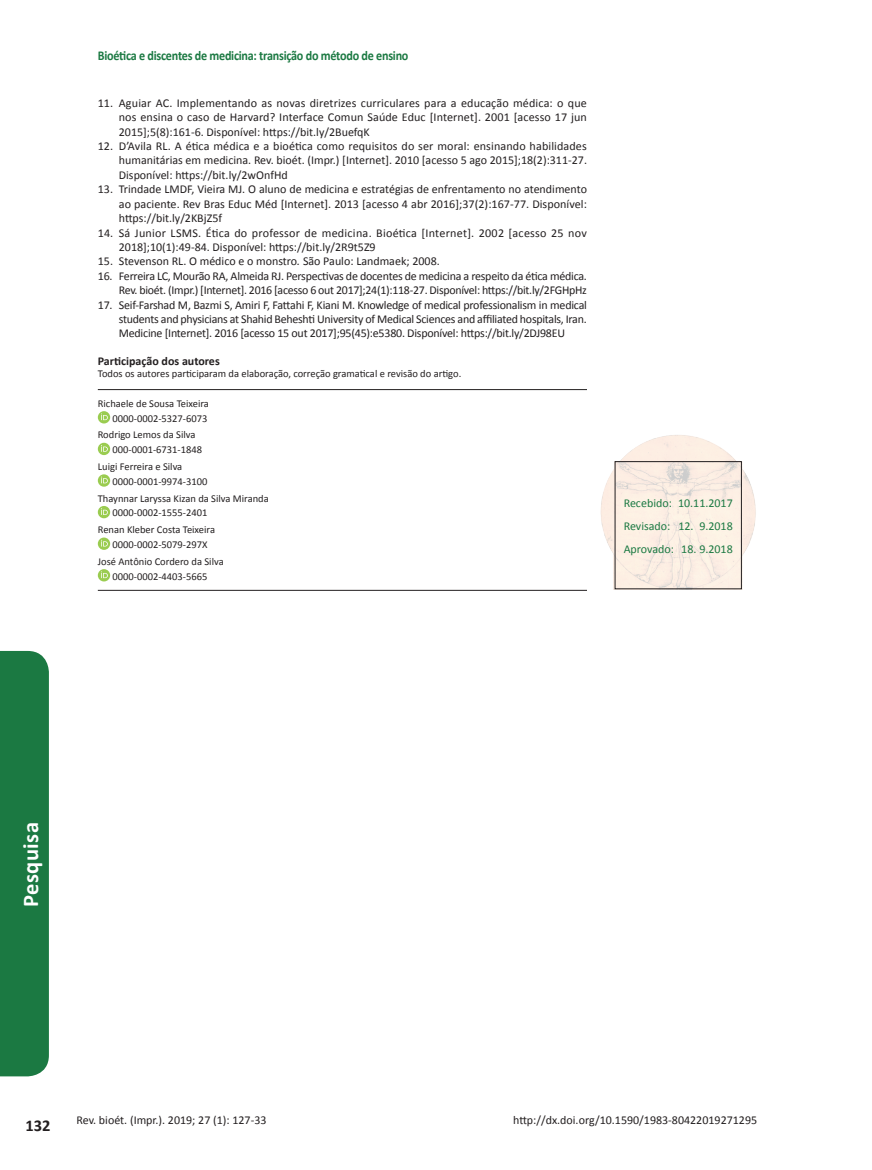
<style>
.page{position:relative;width:872px;height:1170px;background:#fff}
.page>*{position:absolute;margin:0;border:0;box-sizing:border-box;transform-origin:0 0}
.t1{font:700 22.5px "Calibri";letter-spacing:.02em;color:#fff}
.t2{font:700 16.5px "Calibri";color:#231f20}
.t3{font:700 13.5px "Calibri";letter-spacing:-.02em;color:#1b7942;scale:.9 1}
.Referencias{font:12px/14.4px "Calibri";color:#231f20;text-align:justify}
.Referencias-2{font:12px/14.4px "Calibri";letter-spacing:-.02em;color:#231f20;text-align:right}
.Referencias-3{font:12px/14.4px "Calibri";letter-spacing:.02em;color:#231f20}
.t4{font:12px "Calibri";color:#1b7942}
.Titulo_participacao{font:700 12px "Calibri";color:#231f20}
.Autor_ORCID__demais{font:10.5px "Calibri";color:#231f20}
.ORCID{font:10.5px "Calibri";color:#231f20}
.Texto_participacao_d{font:10.5px "Calibri";color:#231f20}
.Autor_ORCID__primeir{font:10.5px "Calibri";color:#231f20}
.ORCID__último{font:10.5px "Calibri";color:#231f20}
.s1{font-style:italic}
</style>
<div class="page">
<hr style="left:98px;top:389px;width:489px;height:1px;background:#231f20">
<hr style="left:98px;top:590px;width:489px;height:1px;background:#231f20">
<svg style="left:98px;top:411px;width:12px;height:12px"></svg>
<svg style="left:101px;top:413px;width:7px;height:7px"></svg>
<svg style="left:98px;top:442px;width:12px;height:13px"></svg>
<svg style="left:101px;top:445px;width:7px;height:6px"></svg>
<svg style="left:98px;top:474px;width:12px;height:12px"></svg>
<svg style="left:101px;top:476px;width:7px;height:7px"></svg>
<div style="left:98px;top:506px;width:12px;height:12px;background:#9acc50;border-radius:50%"></div>
<svg style="left:101px;top:508px;width:7px;height:7px"></svg>
<svg style="left:98px;top:537px;width:12px;height:13px"></svg>
<svg style="left:101px;top:539px;width:7px;height:7px"></svg>
<svg style="left:98px;top:569px;width:12px;height:12px"></svg>
<svg style="left:101px;top:571px;width:7px;height:7px"></svg>
<img style="left:600px;top:435px;width:156px;height:154px">
<div style="left:0;top:651px;width:49px;height:425px;background:#1b7942"></div>
<p class="t3" style="left:98px;top:46px;width:347px">Bioética e discentes de medicina: transição do método de ensino</p>
<p class="Referencias" style="left:119px;top:95px;width:469px;text-indent:-21px">11. Aguiar AC. Implementando as novas diretrizes curriculares para a educação médica: o que nos ensina o caso de Harvard? Interface Comun Saúde Educ [Internet]. 2001 [acesso 17 jun 2015];5(8):161-6. Disponível: https://bit.ly/2BuefqK</p>
<p class="Referencias" style="left:119px;top:138px;width:470px;text-indent:-21px">12. D’Avila RL. A ética médica e a bioética como requisitos do ser moral: ensinando habilidades humanitárias em medicina. Rev. bioét. (Impr.) [Internet]. 2010 [acesso 5 ago 2015];18(2):311-27.<br>Disponível: https://bit.ly/2wOnfHd</p>
<p class="Referencias" style="left:119px;top:182px;width:469px;text-indent:-21px">13. Trindade LMDF, Vieira MJ. O aluno de medicina e estratégias de enfrentamento no atendimento ao paciente. Rev Bras Educ Méd [Internet]. 2013 [acesso 4 abr 2016];37(2):167-77. Disponível: https://bit.ly/2KBjZ5f</p>
<p class="Referencias-3" style="left:119px;top:225px;width:469px;text-indent:-21px">14. Sá Junior LSMS. Ética do professor de medicina. Bioética [Internet]. 2002 [acesso 25 nov<br>2018];10(1):49-84. Disponível: https://bit.ly/2R9t5Z9</p>
<p class="Referencias" style="left:98px;top:254px;width:343px">15. Stevenson RL. O médico e o monstro<span class="s1">.</span> São Paulo: Landmaek; 2008.</p>
<p class="Referencias-2" style="left:98px;top:268px;width:490px">16. Ferreira LC, Mourão RA, Almeida RJ. Perspectivas de docentes de medicina a respeito da ética médica.<br>Rev. bioét. (Impr.) [Internet]. 2016 [acesso 6 out 2017];24(1):118-27. Disponível: https://bit.ly/2FGHpHz</p>
<p class="Referencias" style="left:119px;top:297px;width:469px;text-indent:-21px">17. Seif-Farshad M, Bazmi S, Amiri F, Fattahi F, Kiani M. Knowledge of medical professionalism in medical students and physicians at Shahid Beheshti University of Medical Sciences and affiliated hospitals, Iran.<br>Medicine [Internet]. 2016 [acesso 15 out 2017];95(45):e5380. Disponível: https://bit.ly/2DJ98EU</p>
<p class="Titulo_participacao" style="left:98px;top:352px;width:123px">Participação dos autores</p>
<p class="Texto_participacao_d" style="left:98px;top:366px;width:365px">Todos os autores participaram da elaboração, correção gramatical e revisão do artigo.</p>
<p class="Autor_ORCID__primeir" style="left:98px;top:396px;width:113px">Richaele de Sousa Teixeira</p>
<p class="ORCID" style="left:112px;top:411px;width:96px">0000-0002-5327-6073</p>
<p class="Autor_ORCID__demais" style="left:98px;top:427px;width:99px">Rodrigo Lemos da Silva</p>
<p class="ORCID" style="left:112px;top:442px;width:91px">000-0001-6731-1848</p>
<p class="Autor_ORCID__demais" style="left:98px;top:459px;width:86px">Luigi Ferreira e Silva</p>
<p class="ORCID" style="left:112px;top:474px;width:96px">0000-0001-9974-3100</p>
<p class="Autor_ORCID__demais" style="left:98px;top:491px;width:172px">Thaynnar Laryssa Kizan da Silva Miranda</p>
<p class="ORCID" style="left:112px;top:505px;width:96px">0000-0002-1555-2401</p>
<p class="Autor_ORCID__demais" style="left:98px;top:522px;width:119px">Renan Kleber Costa Teixeira</p>
<p class="ORCID" style="left:112px;top:537px;width:96px">0000-0002-5079-297X</p>
<p class="Autor_ORCID__demais" style="left:98px;top:554px;width:127px">José Antônio Cordero da Silva</p>
<p class="ORCID__último" style="left:112px;top:568px;width:96px">0000-0002-4403-5665</p>
<p class="t4" style="left:623px;top:494px;width:111px">Recebido: 10.11.2017</p>
<p class="t4" style="left:623px;top:517px;width:111px">Revisado: 12. 9.2018</p>
<p class="t4" style="left:623px;top:540px;width:111px">Aprovado: 18. 9.2018</p>
<h1 class="t1" style="left:15px;top:907px;width:86px;rotate:-90deg">Pesquisa</h1>
<h2 class="t2" style="left:26px;top:1113px;width:27px">132</h2>
<p class="Referencias" style="left:77px;top:1112px;width:191px">Rev. bioét. (Impr.). 2019; 27 (1): 127-33</p>
<p class="Referencias" style="left:513px;top:1112px;width:245px">http://dx.doi.org/10.1590/1983-80422019271295</p>
</div>
